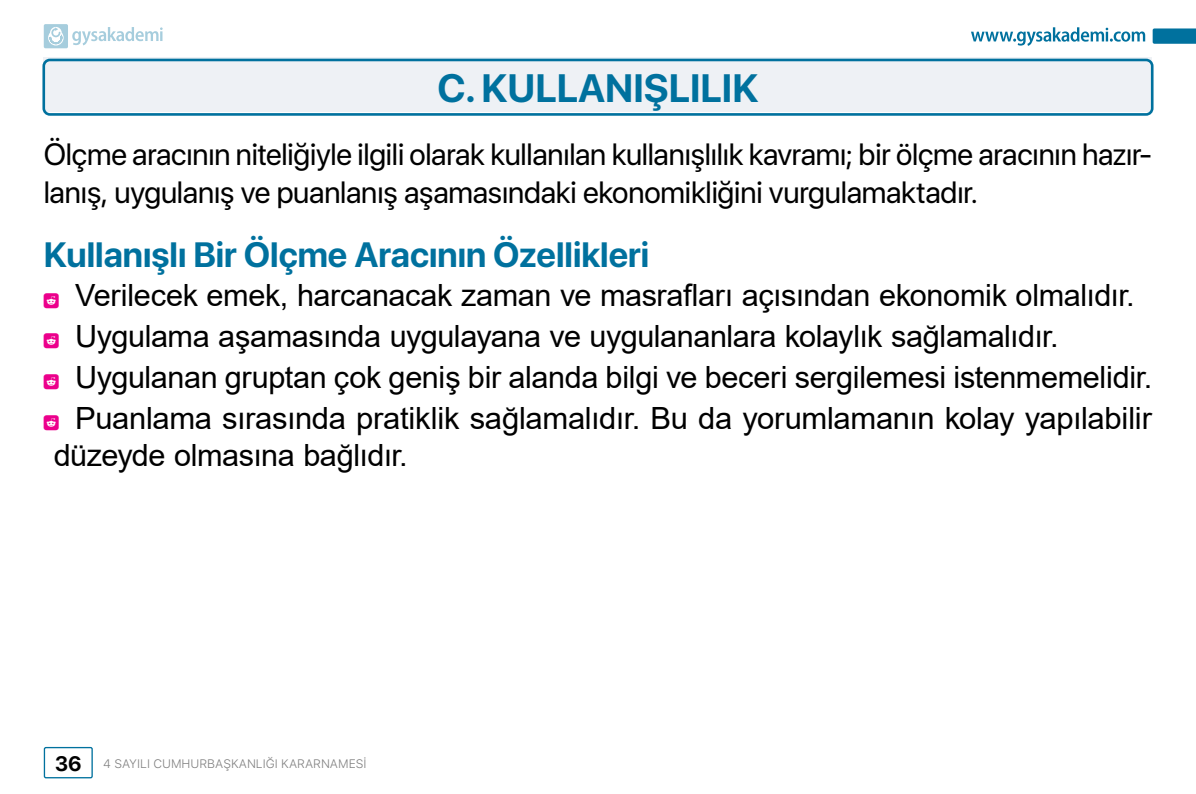
<style>
.page{position:relative;width:1196px;height:794px;background:#fff}
.page>*{position:absolute;margin:0;border:0;box-sizing:border-box;transform-origin:0 0}
.t1{font:700 39.38px "SF Pro Display";color:#00719e}
.t2{font:700 35px "SF Pro Display";color:#00719e}
.t3{font:30.62px/40.7px "Arial";letter-spacing:-.015em;color:#000}
.t4{font:30.62px/37.6px "SF Pro Display";letter-spacing:-.005em;color:#000}
.t5{font:300 12.25px "SF Pro Text";color:#808080}
.s1{font-family:"SF Pro Display";font-weight:700;font-size:20.82px;color:#000}
</style>
<div class="page">
<div style="left:44px;top:57px;width:1108px;height:55px;background:#eef1f5"></div>
<div style="left:42px;top:59px;width:1111px;height:57px;border:3px solid #00719e;border-radius:6px"></div>
<div style="left:44px;top:747px;width:49px;height:31px;border:1px solid #00719e;border-radius:2px"></div>
<svg style="left:971px;top:27px;width:173px;height:19px"></svg>
<svg style="left:1152px;top:28px;width:43px;height:16px"></svg>
<svg style="left:44px;top:24px;width:119px;height:24px"></svg>
<p class="t1" style="left:437px;top:66px;width:322px">C. KULLANIŞLILIK</p>
<p class="t4" style="left:44px;top:135px;width:1109px">Ölçme aracının niteliğiyle ilgili olarak kullanılan kullanışlılık kavramı; bir ölçme aracının hazır&shy;lanış, uygulanış ve puanlanış aşamasındaki ekonomikliğini vurgulamaktadır.</p>
<p class="t2" style="left:44px;top:234px;width:607px">Kullanışlı Bir Ölçme Aracının Özellikleri</p>
<p class="t3" style="left:75px;top:275px;width:1078px">Verilecek emek, harcanacak zaman ve masrafları açısından ekonomik olmalıdır.<br>Uygulama aşamasında uygulayana ve uygulananlara kolaylık sağlamalıdır.<br>Uygulanan gruptan çok geniş bir alanda bilgi ve beceri sergilemesi istenmemelidir.<br>Puanlama sırasında pratiklik sağlamalıdır. Bu da yorumlamanın kolay yapılabilir</p>
<p class="t3" style="left:54px;top:435px;width:355px">düzeyde olmasına bağlıdır.</p>
<p class="t5" style="left:55px;top:755px;width:313px"><span class="s1">36</span> 4 SAYILI CUMHURBAŞKANLIĞI KARARNAMESİ</p>
</div>
